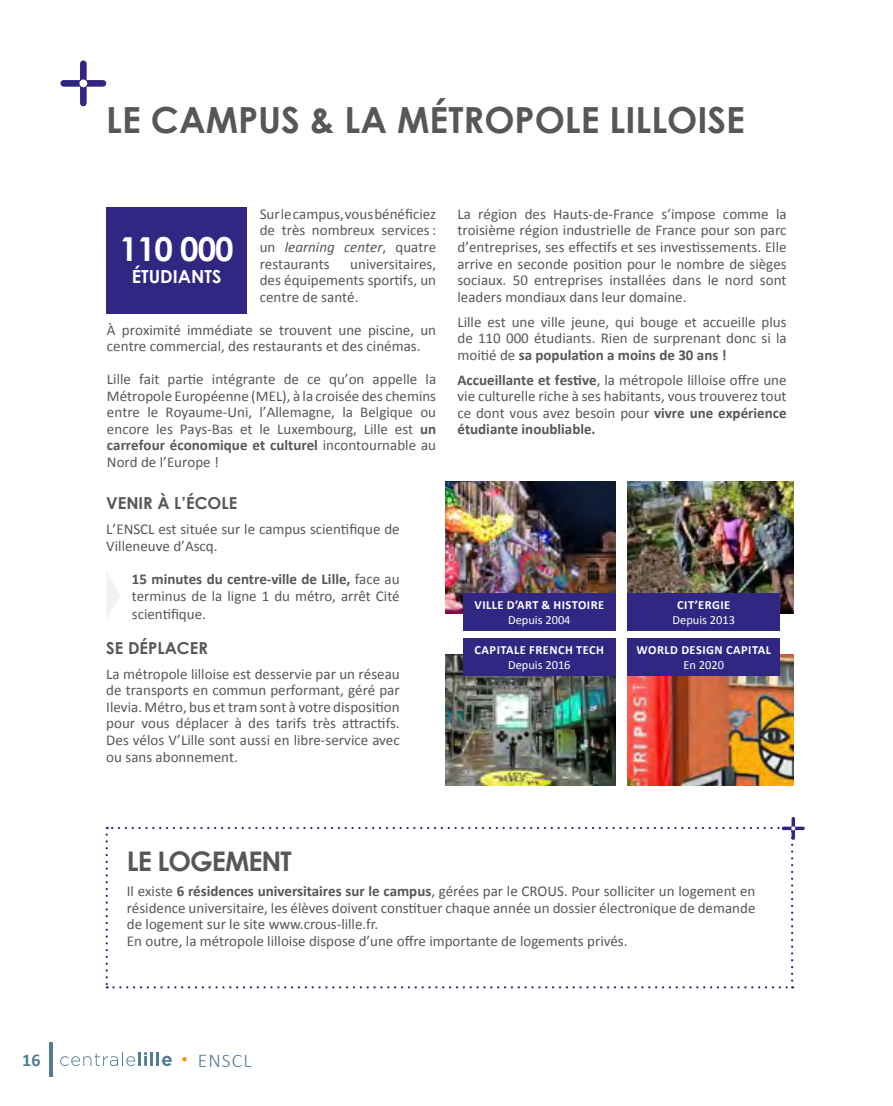
<style>
.page{position:relative;width:893px;height:1106px;background:#fff}
.page>*{position:absolute;margin:0;border:0;box-sizing:border-box;transform-origin:0 0}
.t1{font:700 36px "Century Gothic";color:#575756}
.t2{font:700 33px "Century Gothic";letter-spacing:-.03em;color:#fff}
.t3{font:700 27px "Century Gothic";letter-spacing:-.035em;color:#575756}
.t4{font:300 19.5px "Calibri";letter-spacing:.06em;color:#547d94}
.t5{font:700 18px "Century Gothic";color:#fff}
.t6{font:700 18px "Calibri";color:#547d94}
.t7{font:700 16.5px "Century Gothic";color:#575756}
.t8{font:15px/16.5px "Calibri";color:#575756;text-align:justify}
.t9{font:700 12.45px "Calibri";letter-spacing:.04em;color:#fff}
.t10{font:12.45px "Calibri";color:#fff}
.s1{font-style:italic}
.s2{font-weight:700}
</style>
<div class="page">
<hr style="left:50px;top:1042px;width:3px;height:34px;background:#547d94">
<svg style="left:60px;top:1052px;width:112px;height:14px"></svg>
<svg style="left:182px;top:1057px;width:5px;height:4px"></svg>
<div style="left:64px;top:80px;width:39px;height:7px;background:#312783"></div>
<div style="left:80px;top:64px;width:7px;height:39px;background:#312783"></div>
<svg style="left:79px;top:79px;width:8px;height:8px"></svg>
<div style="left:106px;top:208px;width:141px;height:106px;background:#312783"></div>
<img style="left:445px;top:654px;width:170px;height:132px">
<img style="left:628px;top:654px;width:165px;height:132px">
<img style="left:445px;top:481px;width:170px;height:132px">
<img style="left:628px;top:481px;width:165px;height:132px">
<svg style="left:107px;top:573px;width:13px;height:44px"></svg>
<div style="left:463px;top:593px;width:152px;height:38px;background:#312783"></div>
<div style="left:628px;top:593px;width:152px;height:38px;background:#312783"></div>
<div style="left:628px;top:638px;width:152px;height:38px;background:#312783"></div>
<div style="left:463px;top:638px;width:152px;height:38px;background:#312783"></div>
<svg style="left:795px;top:826px;width:8px;height:4px"></svg>
<svg style="left:791px;top:818px;width:4px;height:8px"></svg>
<svg style="left:106px;top:826px;width:689px;height:162px"></svg>
<h1 class="t1" style="left:106px;top:93px;width:640px">LE CAMPUS &amp; LA MÉTROPOLE LILLOISE</h1>
<p class="t8" style="left:260px;top:205px;width:178px">Sur le campus, vous bénéficiez de très nombreux services : un <span class="s1">learning center</span>, quatre restaurants</p>
<h2 class="t2" style="left:120px;top:223px;width:116px">110 000</h2>
<p class="t5" style="left:132px;top:263px;width:91px">ÉTUDIANTS</p>
<p class="t8" style="left:260px;top:254px;width:178px;text-indent:91px">universitaires, des équipements sportifs, un centre de santé.</p>
<p class="t8" style="left:107px;top:320px;width:331px">À proximité immédiate se trouvent une piscine, un centre commercial, des restaurants et des cinémas.</p>
<p class="t8" style="left:107px;top:370px;width:331px">Lille fait partie intégrante de ce qu’on appelle la Métropole Européenne (MEL), à la croisée des chemins entre le Royaume-Uni, l’Allemagne, la Belgique ou encore les Pays-Bas et le Luxembourg, Lille est <span class="s2">un carrefour économique et culturel</span> incontournable au Nord de l’Europe !</p>
<p class="t7" style="left:106px;top:491px;width:133px">VENIR À L’ÉCOLE</p>
<p class="t8" style="left:106px;top:520px;width:295px">L’ENSCL est située sur le campus scientifique de<br>Villeneuve d’Ascq.</p>
<p class="t8" style="left:132px;top:570px;width:269px"><span class="s2">15 minutes du centre-ville de Lille,</span> face au terminus de la ligne 1 du métro, arrêt Cité</p>
<p class="t8" style="left:132px;top:605px;width:76px">scientifique.</p>
<p class="t7" style="left:106px;top:635px;width:103px">SE DÉPLACER</p>
<p class="t8" style="left:106px;top:665px;width:295px">La métropole lilloise est desservie par un réseau de transports en commun performant, géré par Ilevia. Métro, bus et tram sont à votre disposition pour vous déplacer à des tarifs très attractifs.<br>Des vélos V’Lille sont aussi en libre-service avec ou sans abonnement.</p>
<p class="t8" style="left:457px;top:205px;width:331px">La région des Hauts-de-France s’impose comme la troisième région industrielle de France pour son parc d’entreprises, ses effectifs et ses investissements. Elle arrive en seconde position pour le nombre de sièges sociaux. 50 entreprises installées dans le nord sont leaders mondiaux dans leur domaine.</p>
<p class="t8" style="left:457px;top:312px;width:331px">Lille est une ville jeune, qui bouge et accueille plus de 110 000 étudiants. Rien de surprenant donc si la moitié de <span class="s2">sa population a moins de 30 ans !</span></p>
<p class="t8" style="left:457px;top:370px;width:331px"><span class="s2">Accueillante et festive</span>, la métropole lilloise offre une vie culturelle riche à ses habitants, vous trouverez tout ce dont vous avez besoin pour <span class="s2">vivre une expérience étudiante inoubliable.</span></p>
<p class="t9" style="left:474px;top:597px;width:131px">VILLE D’ART &amp; HISTOIRE</p>
<p class="t10" style="left:508px;top:612px;width:64px">Depuis 2004</p>
<p class="t9" style="left:475px;top:642px;width:131px">CAPITALE FRENCH TECH</p>
<p class="t10" style="left:508px;top:656px;width:64px">Depuis 2016</p>
<p class="t9" style="left:677px;top:597px;width:55px">CIT’ERGIE</p>
<p class="t10" style="left:672px;top:612px;width:64px">Depuis 2013</p>
<p class="t9" style="left:637px;top:642px;width:136px">WORLD DESIGN CAPITAL</p>
<p class="t10" style="left:683px;top:656px;width:42px">En 2020</p>
<h3 class="t3" style="left:127px;top:841px;width:166px">LE LOGEMENT</h3>
<p class="t8" style="left:127px;top:882px;width:630px;text-align:left">Il existe <span class="s2">6 résidences universitaires sur le campus</span>, gérées par le CROUS. Pour solliciter un logement en résidence universitaire, les élèves doivent constituer chaque année un dossier électronique de demande de logement sur le site www.crous-lille.fr.<br>En outre, la métropole lilloise dispose d’une offre importante de logements privés.</p>
<p class="t6" style="left:22px;top:1048px;width:20px">16</p>
<h3 class="t4" style="left:198px;top:1047px;width:56px">ENSCL</h3>
</div>
